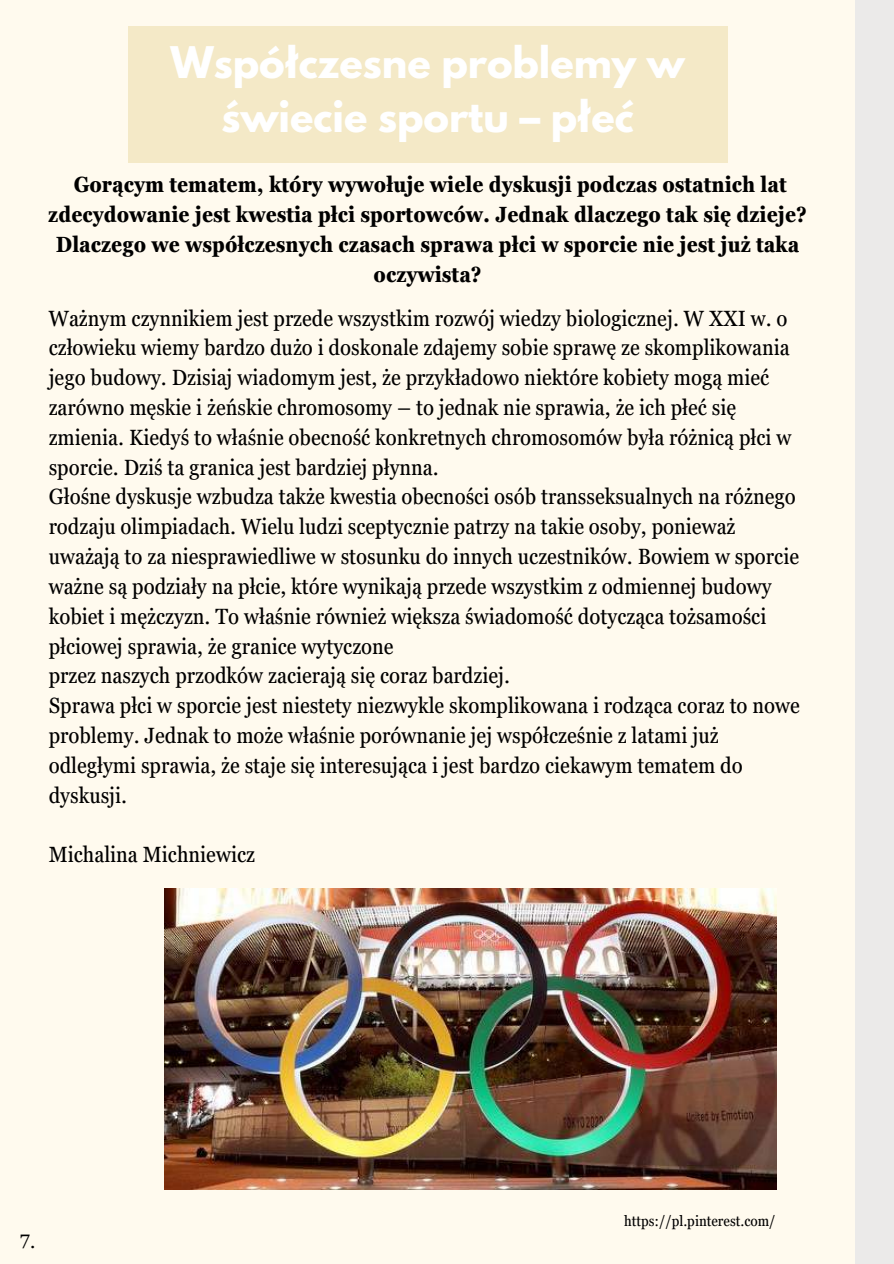
<style>
.page{position:relative;width:894px;height:1264px;background:#fff}
.page>*{position:absolute;margin:0;border:0;box-sizing:border-box;transform-origin:0 0}
.t1{font:700 38.7px/53.2px "League Spartan";color:#fff;text-align:center}
.t2{font:condensed 22.05px/29.8px "Georgia Pro";color:#000}
.t3{font:700 condensed 22.05px/30px "Georgia Pro";color:#000;text-align:center}
.t4{font:condensed 19.5px "Georgia Pro";color:#000}
.t5{font:condensed 14.7px "Georgia Pro";color:#000}
</style>
<div class="page">
<div style="left:0;top:0;width:893px;height:1263px;background:#fffaee"></div>
<div style="left:855px;top:0;width:38px;height:1263px;background:#ebeae9"></div>
<div style="left:128px;top:26px;width:599px;height:136px;background:#f4e9c7"></div>
<img style="left:165px;top:888px;width:611px;height:301px">
<h1 class="t1" style="left:170px;top:41px;width:516px">Współczesne problemy w świecie sportu – płeć</h1>
<p class="t3" style="left:48px;top:170px;width:760px">Gorącym tematem, który wywołuje wiele dyskusji podczas ostatnich lat zdecydowanie jest kwestia płci sportowców. Jednak dlaczego tak się dzieje?<br>Dlaczego we współczesnych czasach sprawa płci w sporcie nie jest już taka oczywista?</p>
<p class="t2" style="left:49px;top:303px;width:752px">Ważnym czynnikiem jest przede wszystkim rozwój wiedzy biologicznej. W XXI w. o człowieku wiemy bardzo dużo i doskonale zdajemy sobie sprawę ze skomplikowania jego budowy. Dzisiaj wiadomym jest, że przykładowo niektóre kobiety mogą mieć zarówno męskie i żeńskie chromosomy – to jednak nie sprawia, że ich płeć się zmienia. Kiedyś to właśnie obecność konkretnych chromosomów była różnicą płci w sporcie. Dziś ta granica jest bardziej płynna.<br>Głośne dyskusje wzbudza także kwestia obecności osób transseksualnych na różnego rodzaju olimpiadach. Wielu ludzi sceptycznie patrzy na takie osoby, ponieważ uważają to za niesprawiedliwe w stosunku do innych uczestników. Bowiem w sporcie ważne są podziały na płcie, które wynikają przede wszystkim z odmiennej budowy kobiet i mężczyzn. To właśnie również większa świadomość dotycząca tożsamości płciowej sprawia, że granice wytyczone<br>przez naszych przodków zacierają się coraz bardziej.<br>Sprawa płci w sporcie jest niestety niezwykle skomplikowana i rodząca coraz to nowe problemy. Jednak to może właśnie porównanie jej współcześnie z latami już odległymi sprawia, że staje się interesująca i jest bardzo ciekawym tematem do dyskusji.</p>
<p class="t2" style="left:49px;top:839px;width:208px">Michalina Michniewicz</p>
<p class="t4" style="left:20px;top:1230px;width:17px">7.</p>
<p class="t5" style="left:624px;top:1212px;width:153px">https://pl.pinterest.com/</p>
</div>
